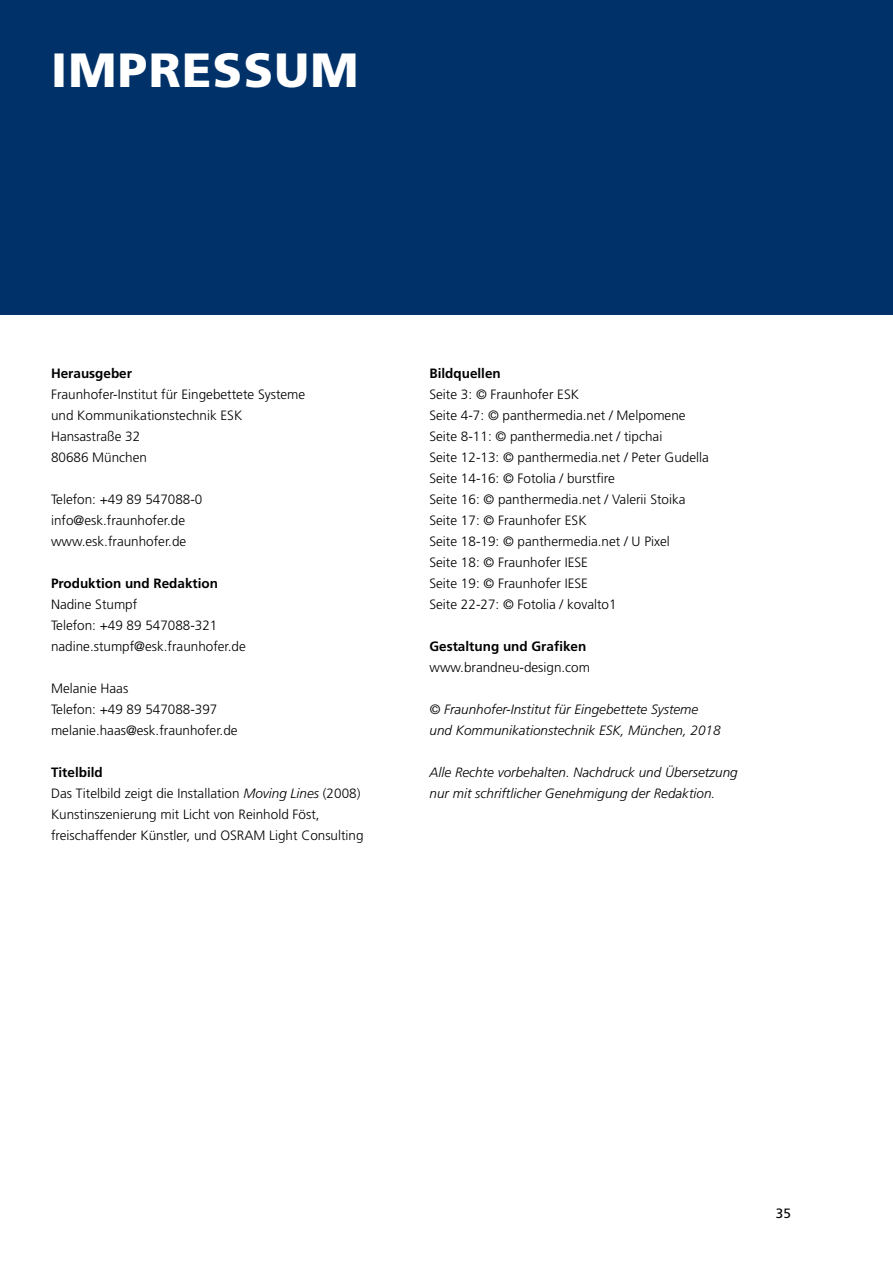
<style>
.page{position:relative;width:893px;height:1263px;background:#fff}
.page>*{position:absolute;margin:0;border:0;box-sizing:border-box;transform-origin:0 0}
.t1{font:900 48px "Frutiger LT Com";letter-spacing:.03em;color:#fff}
.t2{font:300 13.5px/21px "Frutiger LT Com";color:#000}
.t3{font:italic 300 13.5px/21px "Frutiger LT Com";color:#000}
.t4{font:700 13.5px "Frutiger LT Com";color:#000}
.t5{font:13.5px "Frutiger LT Com";color:#000}
.s1{font-weight:700}
.s2{font-style:italic}
</style>
<div class="page">
<div style="left:0;top:0;width:893px;height:315px;background:#003269"></div>
<h1 class="t1" style="left:51px;top:41px;width:309px">IMPRESSUM</h1>
<p class="t4" style="left:51px;top:365px;width:83px">Herausgeber</p>
<p class="t2" style="left:51px;top:384px;width:256px">Fraunhofer-Institut für Eingebettete Systeme und Kommunikationstechnik ESK<br>Hansastraße 32<br>80686 München</p>
<p class="t2" style="left:51px;top:489px;width:153px">Telefon: +49 89 547088-0 info@esk.fraunhofer.de www.esk.fraunhofer.de</p>
<p class="t4" style="left:51px;top:575px;width:169px">Produktion und Redaktion</p>
<p class="t2" style="left:51px;top:594px;width:196px">Nadine Stumpf<br>Telefon: +49 89 547088-321 nadine.stumpf@esk.fraunhofer.de</p>
<p class="t2" style="left:51px;top:678px;width:188px">Melanie Haas<br>Telefon: +49 89 547088-397 melanie.haas@esk.fraunhofer.de</p>
<p class="t2" style="left:51px;top:762px;width:314px"><span class="s1">Titelbild<br></span>Das Titelbild zeigt die Installation <span class="s2">Moving Lines</span> (2008)<br>Kunstinszenierung mit Licht von Reinhold Föst, freischaffender Künstler, und OSRAM Light Consulting</p>
<p class="t4" style="left:429px;top:365px;width:73px">Bildquellen</p>
<p class="t2" style="left:429px;top:384px;width:281px">Seite 3: © Fraunhofer ESK<br>Seite 4-7: © panthermedia.net / Melpomene Seite 8-11: © panthermedia.net / tipchai<br>Seite 12-13: © panthermedia.net / Peter Gudella Seite 14-16: © Fotolia / burstfire<br>Seite 16: © panthermedia.net / Valerii Stoika Seite 17: © Fraunhofer ESK<br>Seite 18-19: © panthermedia.net / U Pixel<br>Seite 18: © Fraunhofer IESE<br>Seite 19: © Fraunhofer IESE<br>Seite 22-27: © Fotolia / kovalto1</p>
<p class="t4" style="left:429px;top:638px;width:158px">Gestaltung und Grafiken</p>
<p class="t2" style="left:429px;top:657px;width:162px">www.brandneu-design.com</p>
<p class="t3" style="left:429px;top:699px;width:293px">© Fraunhofer-Institut für Eingebettete Systeme und Kommunikationstechnik ESK, München, 2018</p>
<p class="t3" style="left:429px;top:762px;width:310px">Alle Rechte vorbehalten. Nachdruck und Übersetzung nur mit schriftlicher Genehmigung der Redaktion.</p>
<p class="t5" style="left:776px;top:1205px;width:17px">35</p>
</div>
